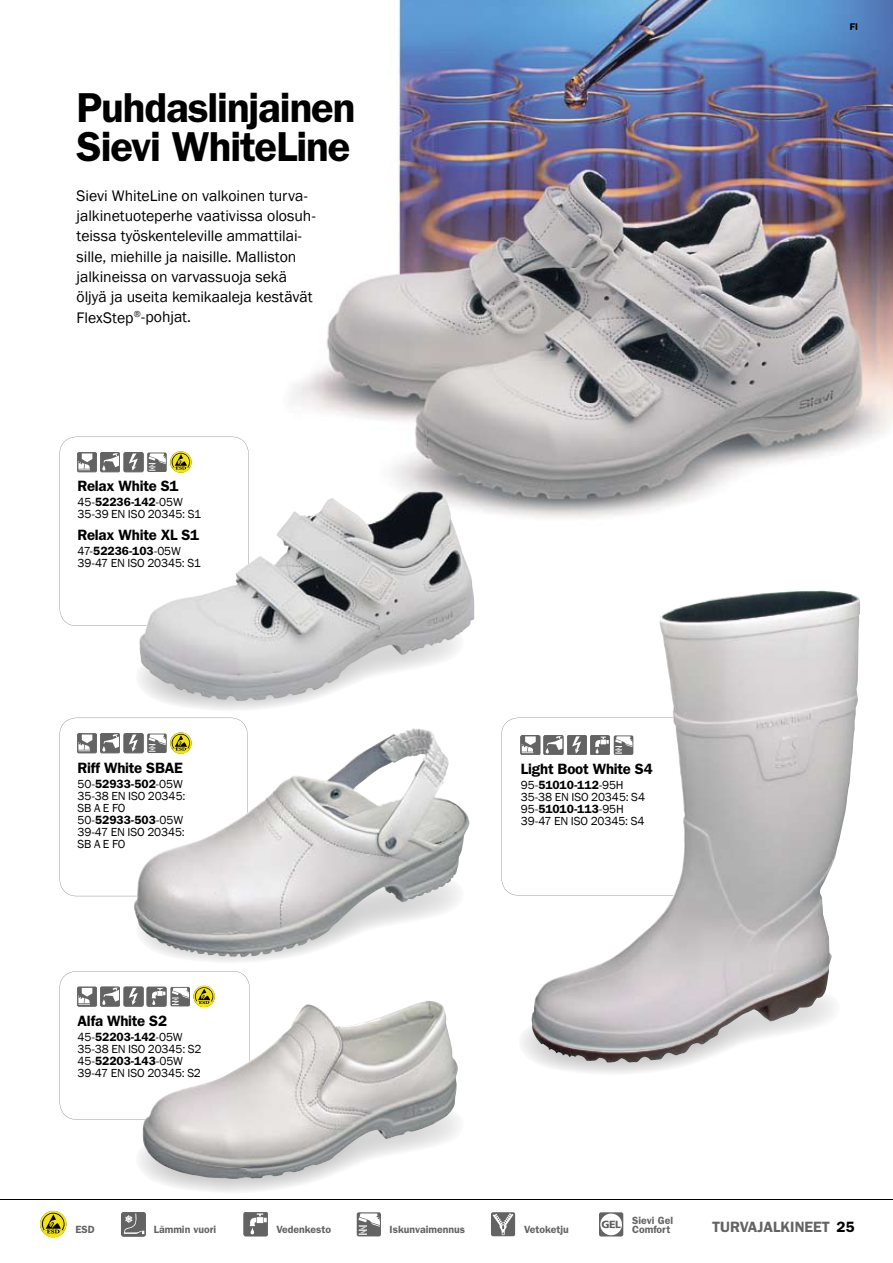
<style>
.page{position:relative;width:893px;height:1263px;background:#fff}
.page>*{position:absolute;margin:0;border:0;box-sizing:border-box;transform-origin:0 0}
.t1{font:600 42px/39px "Franklin Gothic";letter-spacing:-.025em;color:#000}
.t2{font:15.75px/20.2px "Franklin Gothic";color:#000}
.t3{font:600 15px "Franklin Gothic";letter-spacing:-.015em;color:#000}
.t4{font:600 15px "Franklin Gothic";color:#636363}
.t5{font:12px/12px "Franklin Gothic";letter-spacing:-.01em;color:#000}
.t6{font:600 10.5px "Franklin Gothic";color:#636363}
.t7{font:600 9.75px "Franklin Gothic";color:#000}
.s1{font-weight:600}
.s2{color:#000}
</style>
<div class="page">
<hr style="left:0;top:1199px;width:893px;height:1px;background:#000">
<img style="left:198px;top:0;width:695px;height:518px">
<svg style="left:60px;top:971px;width:190px;height:148px"></svg>
<svg style="left:60px;top:437px;width:189px;height:189px"></svg>
<svg style="left:60px;top:718px;width:187px;height:178px"></svg>
<svg style="left:501px;top:718px;width:31px;height:177px"></svg>
<img style="left:522px;top:1016px;width:170px;height:57px">
<img style="left:532px;top:590px;width:323px;height:472px">
<img style="left:142px;top:1001px;width:316px;height:178px">
<img style="left:139px;top:496px;width:335px;height:205px">
<img style="left:133px;top:879px;width:326px;height:83px">
<img style="left:134px;top:728px;width:295px;height:229px">
<svg style="left:40px;top:1211px;width:27px;height:26px"></svg>
<div style="left:122px;top:1212px;width:23px;height:24px;background:#636363;border-radius:2px"></div>
<div style="left:121px;top:1212px;width:25px;height:24px;border:1px solid #636363;border-radius:2px"></div>
<svg style="left:124px;top:1213px;width:20px;height:21px"></svg>
<div style="left:244px;top:1212px;width:24px;height:24px;background:#636363;border-radius:2px"></div>
<div style="left:244px;top:1212px;width:24px;height:24px;border:1px solid #636363;border-radius:2px"></div>
<svg style="left:250px;top:1213px;width:17px;height:21px"></svg>
<svg style="left:357px;top:1212px;width:24px;height:24px"></svg>
<svg style="left:358px;top:1213px;width:22px;height:22px"></svg>
<div style="left:491px;top:1212px;width:24px;height:24px;background:#636363;border-radius:2px"></div>
<svg style="left:493px;top:1213px;width:20px;height:22px"></svg>
<div style="left:599px;top:1212px;width:24px;height:24px;background:#636363;border-radius:2px"></div>
<svg style="left:600px;top:1213px;width:22px;height:22px"></svg>
<svg style="left:602px;top:1220px;width:19px;height:8px"></svg>
<p class="t1" style="left:77px;top:88px;width:281px">Puhdaslinjainen<br>Sievi WhiteLine</p>
<p class="t2" style="left:77px;top:186px;width:240px">Sievi WhiteLine on valkoinen turva&shy;jalkinetuoteperhe vaativissa olosuh&shy;teissa työskenteleville ammattilai&shy;sille, miehille ja naisille. Malliston jalkineissa on varvassuoja sekä öljyä ja useita kemikaaleja kestävät FlexStep<sup>®</sup>-pohjat.</p>
<p class="t3" style="left:78px;top:477px;width:102px">Relax White S1</p>
<p class="t5" style="left:78px;top:496px;width:125px">45-<span class="s1">52236-142</span>-05W<br>35-39 EN ISO 20345: S1</p>
<p class="t3" style="left:78px;top:526px;width:123px">Relax White XL S1</p>
<p class="t5" style="left:78px;top:546px;width:125px">47-<span class="s1">52236-103</span>-05W<br>39-47 EN ISO 20345: S1</p>
<p class="t7" style="left:850px;top:21px;width:10px">FI</p>
<p class="t3" style="left:78px;top:759px;width:107px">Riff White SBAE</p>
<p class="t5" style="left:78px;top:778px;width:109px">50-<span class="s1">52933-502</span>-05W<br>35-38 EN ISO 20345:<br>SB A E FO<br>50-<span class="s1">52933-503</span>-05W<br>39-47 EN ISO 20345:<br>SB A E FO</p>
<p class="t3" style="left:521px;top:760px;width:133px">Light Boot White S4</p>
<p class="t5" style="left:521px;top:779px;width:126px">95-<span class="s1">51010-112</span>-95H<br>35-38 EN ISO 20345: S4<br>95-<span class="s1">51010-113</span>-95H<br>39-47 EN ISO 20345: S4</p>
<p class="t3" style="left:78px;top:1011px;width:91px">Alfa White S2</p>
<p class="t5" style="left:78px;top:1031px;width:125px">45-<span class="s1">52203-142</span>-05W<br>35-38 EN ISO 20345: S2<br>45-<span class="s1">52203-143</span>-05W<br>39-47 EN ISO 20345: S2</p>
<p class="t6" style="left:632px;top:1214px;width:42px">Sievi Gel</p>
<p class="t6" style="left:75px;top:1223px;width:21px">ESD</p>
<p class="t6" style="left:154px;top:1223px;width:64px">Lämmin vuori</p>
<p class="t6" style="left:276px;top:1223px;width:56px">Vedenkesto</p>
<p class="t6" style="left:390px;top:1223px;width:77px">Iskunvaimennus</p>
<p class="t6" style="left:524px;top:1223px;width:46px">Vetoketju</p>
<p class="t6" style="left:632px;top:1223px;width:40px">Comfort</p>
<p class="t4" style="left:712px;top:1218px;width:144px">TURVAJALKINEET <span class="s2">25</span></p>
</div>
